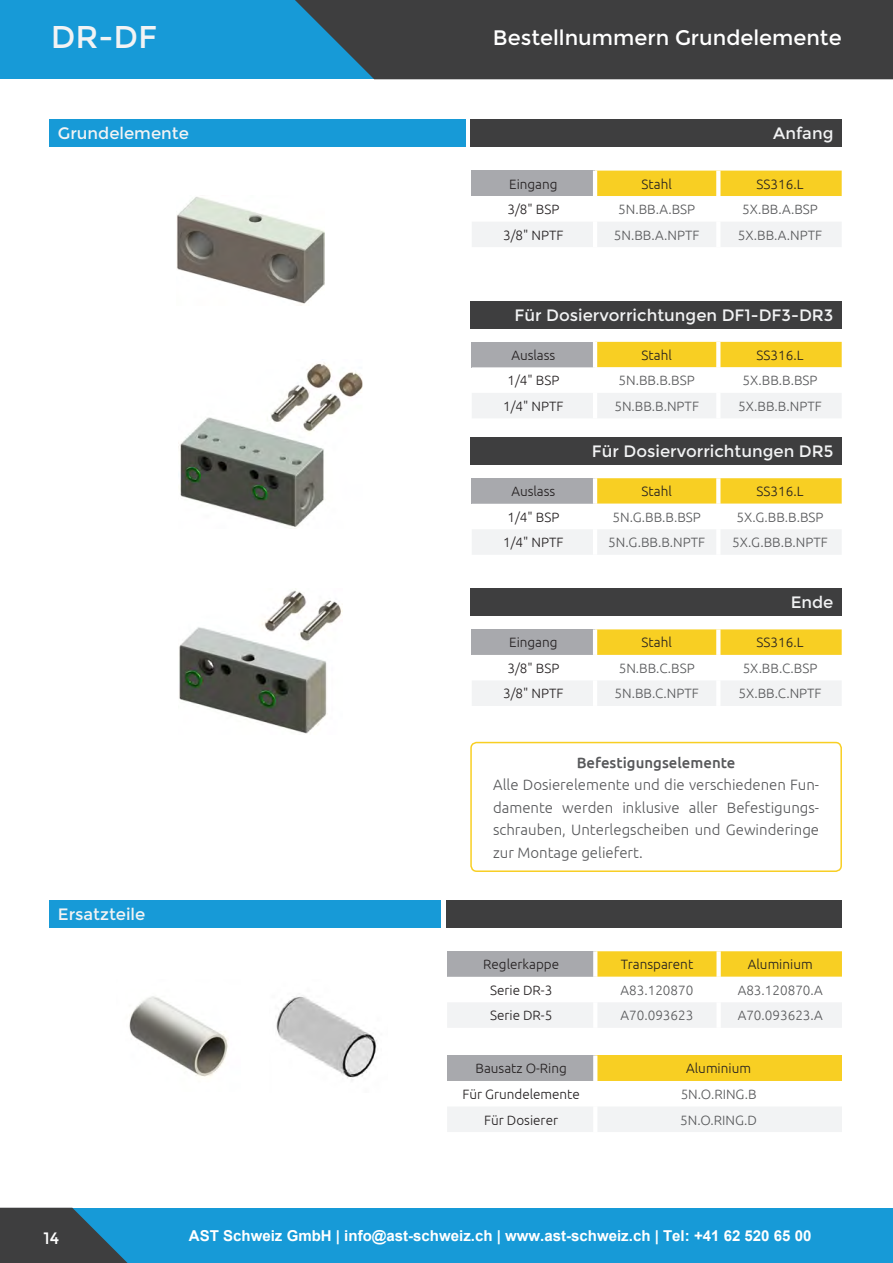
<style>
.page{position:relative;width:893px;height:1263px;background:#fff}
.page>*{position:absolute;margin:0;border:0;box-sizing:border-box;transform-origin:0 0}
.t1{font:31.5px "Montserrat";color:#f2f3f4}
.Header_left-DE{font:21px "Montserrat";color:#fff}
.Subheader{font:16.5px "Montserrat";color:#f2f3f4}
.t2{font:16.5px "Montserrat";color:#fff}
.Text_body{font:300 15px/22.5px "Ubuntu";color:#57585a;text-align:justify}
.t3{font:700 15px "Arial";color:#fff}
.Text_body-2{font:500 15px "Ubuntu";color:#57585a}
.t4{font:300 13.5px "Ubuntu";color:#57585a}
.t5{font:300 13.5px "Ubuntu";color:#231f20}
</style>
<div class="page">
<div style="left:0;top:0;width:893px;height:79px;background:#179ad7"></div>
<div style="left:295px;top:0;width:598px;height:79px;background:#3e3e3f"></div>
<div style="left:0;top:1208px;width:893px;height:55px;background:#179ad7"></div>
<svg style="left:0;top:1208px;width:128px;height:55px"></svg>
<div style="left:446px;top:900px;width:396px;height:28px;background:#3e3e3f"></div>
<img style="left:179px;top:588px;width:163px;height:146px">
<img style="left:178px;top:363px;width:185px;height:164px">
<img style="left:177px;top:197px;width:147px;height:108px">
<img style="left:129px;top:996px;width:99px;height:81px">
<img style="left:276px;top:996px;width:101px;height:84px">
<div style="left:470px;top:119px;width:372px;height:28px;background:#3e3e3f"></div>
<div style="left:49px;top:119px;width:417px;height:28px;background:#179ad7"></div>
<svg style="left:472px;top:171px;width:370px;height:76px"></svg>
<hr style="left:593px;top:171px;width:4px;height:25px;background:#fff">
<svg style="left:716px;top:171px;width:4px;height:25px"></svg>
<hr style="left:593px;top:196px;width:4px;height:26px;background:#fff">
<hr style="left:716px;top:196px;width:4px;height:26px;background:#fff">
<hr style="left:593px;top:222px;width:4px;height:25px;background:#fff">
<hr style="left:716px;top:222px;width:4px;height:25px;background:#fff">
<div style="left:470px;top:301px;width:372px;height:28px;background:#3e3e3f"></div>
<div style="left:470px;top:437px;width:372px;height:28px;background:#3e3e3f"></div>
<div style="left:470px;top:588px;width:372px;height:28px;background:#3e3e3f"></div>
<div style="left:49px;top:900px;width:392px;height:28px;background:#179ad7"></div>
<div style="left:470px;top:742px;width:372px;height:130px;border:2px solid #f8cf23;border-radius:6px"></div>
<svg style="left:472px;top:342px;width:370px;height:76px"></svg>
<hr style="left:593px;top:342px;width:4px;height:25px;background:#fff">
<svg style="left:716px;top:342px;width:4px;height:25px"></svg>
<hr style="left:593px;top:367px;width:4px;height:26px;background:#fff">
<hr style="left:716px;top:367px;width:4px;height:26px;background:#fff">
<hr style="left:593px;top:393px;width:4px;height:25px;background:#fff">
<hr style="left:716px;top:393px;width:4px;height:25px;background:#fff">
<svg style="left:472px;top:478px;width:370px;height:77px"></svg>
<hr style="left:593px;top:478px;width:4px;height:26px;background:#fff">
<svg style="left:716px;top:478px;width:4px;height:26px"></svg>
<hr style="left:593px;top:504px;width:4px;height:25px;background:#fff">
<hr style="left:716px;top:504px;width:4px;height:25px;background:#fff">
<hr style="left:593px;top:529px;width:4px;height:26px;background:#fff">
<hr style="left:716px;top:529px;width:4px;height:26px;background:#fff">
<svg style="left:472px;top:629px;width:370px;height:77px"></svg>
<hr style="left:593px;top:629px;width:4px;height:26px;background:#fff">
<svg style="left:716px;top:629px;width:4px;height:26px"></svg>
<hr style="left:593px;top:655px;width:4px;height:25px;background:#fff">
<hr style="left:716px;top:655px;width:4px;height:25px;background:#fff">
<hr style="left:593px;top:680px;width:4px;height:26px;background:#fff">
<hr style="left:716px;top:680px;width:4px;height:26px;background:#fff">
<svg style="left:447px;top:951px;width:395px;height:77px"></svg>
<svg style="left:593px;top:951px;width:4px;height:26px"></svg>
<div style="left:716px;top:951px;width:5px;height:26px;background:#fff"></div>
<hr style="left:593px;top:977px;width:4px;height:25px;background:#fff">
<div style="left:716px;top:977px;width:5px;height:25px;background:#fff"></div>
<hr style="left:593px;top:1002px;width:4px;height:26px;background:#fff">
<div style="left:716px;top:1002px;width:5px;height:26px;background:#fff"></div>
<div style="left:447px;top:1055px;width:148px;height:26px;background:#a8a9ad"></div>
<div style="left:595px;top:1055px;width:247px;height:26px;background:#f8cf23"></div>
<div style="left:447px;top:1107px;width:395px;height:25px;background:#f2f3f4"></div>
<svg style="left:593px;top:1055px;width:4px;height:26px"></svg>
<hr style="left:593px;top:1106px;width:4px;height:26px;background:#fff">
<p class="t1" style="left:51px;top:19px;width:108px">DR-DF</p>
<p class="Header_left-DE" style="left:493px;top:26px;width:350px">Bestellnummern Grundelemente</p>
<p class="Subheader" style="left:58px;top:124px;width:132px">Grundelemente</p>
<p class="Subheader" style="left:773px;top:124px;width:62px">Anfang</p>
<p class="t5" style="left:509px;top:176px;width:50px">Eingang</p>
<p class="t5" style="left:642px;top:176px;width:32px">Stahl</p>
<p class="t5" style="left:757px;top:176px;width:48px">SS316.L</p>
<p class="t5" style="left:507px;top:201px;width:53px">3/8" BSP</p>
<p class="t4" style="left:618px;top:201px;width:78px">5N.BB.A.BSP</p>
<p class="t4" style="left:742px;top:201px;width:77px">5X.BB.A.BSP</p>
<p class="t5" style="left:503px;top:227px;width:62px">3/8" NPTF</p>
<p class="t4" style="left:614px;top:227px;width:87px">5N.BB.A.NPTF</p>
<p class="t4" style="left:738px;top:227px;width:86px">5X.BB.A.NPTF</p>
<p class="Subheader" style="left:514px;top:306px;width:320px">Für Dosiervorrichtungen DF1-DF3-DR3</p>
<p class="t5" style="left:511px;top:347px;width:45px">Auslass</p>
<p class="t5" style="left:642px;top:347px;width:32px">Stahl</p>
<p class="t5" style="left:757px;top:347px;width:48px">SS316.L</p>
<p class="t5" style="left:507px;top:372px;width:53px">1/4" BSP</p>
<p class="t4" style="left:619px;top:372px;width:78px">5N.BB.B.BSP</p>
<p class="t4" style="left:742px;top:372px;width:76px">5X.BB.B.BSP</p>
<p class="t5" style="left:503px;top:398px;width:62px">1/4" NPTF</p>
<p class="t4" style="left:614px;top:398px;width:86px">5N.BB.B.NPTF</p>
<p class="t4" style="left:738px;top:398px;width:85px">5X.BB.B.NPTF</p>
<p class="Subheader" style="left:592px;top:442px;width:243px">Für Dosiervorrichtungen DR5</p>
<p class="t5" style="left:511px;top:483px;width:45px">Auslass</p>
<p class="t5" style="left:642px;top:483px;width:32px">Stahl</p>
<p class="t5" style="left:757px;top:483px;width:48px">SS316.L</p>
<p class="t5" style="left:507px;top:509px;width:53px">1/4" BSP</p>
<p class="t4" style="left:612px;top:509px;width:90px">5N.G.BB.B.BSP</p>
<p class="t4" style="left:736px;top:509px;width:89px">5X.G.BB.B.BSP</p>
<p class="t5" style="left:503px;top:534px;width:62px">1/4" NPTF</p>
<p class="t4" style="left:608px;top:534px;width:98px">5N.G.BB.B.NPTF</p>
<p class="t4" style="left:732px;top:534px;width:97px">5X.G.BB.B.NPTF</p>
<p class="Subheader" style="left:791px;top:593px;width:44px">Ende</p>
<p class="t5" style="left:509px;top:634px;width:50px">Eingang</p>
<p class="t5" style="left:642px;top:634px;width:32px">Stahl</p>
<p class="t5" style="left:757px;top:634px;width:48px">SS316.L</p>
<p class="t5" style="left:507px;top:660px;width:53px">3/8" BSP</p>
<p class="t4" style="left:619px;top:660px;width:77px">5N.BB.C.BSP</p>
<p class="t4" style="left:743px;top:660px;width:76px">5X.BB.C.BSP</p>
<p class="t5" style="left:503px;top:685px;width:62px">3/8" NPTF</p>
<p class="t4" style="left:614px;top:685px;width:86px">5N.BB.C.NPTF</p>
<p class="t4" style="left:738px;top:685px;width:85px">5X.BB.C.NPTF</p>
<p class="Subheader" style="left:58px;top:905px;width:89px">Ersatzteile</p>
<p class="t2" style="left:44px;top:1229px;width:17px">14</p>
<p class="Text_body-2" style="left:577px;top:753px;width:160px">Befestigungselemente</p>
<p class="Text_body" style="left:493px;top:773px;width:328px">Alle Dosierelemente und die verschiedenen Fun&shy;damente werden inklusive aller Befestigungs&shy;schrauben, Unterlegscheiben und Gewinderinge zur Montage geliefert.</p>
<p class="t5" style="left:483px;top:956px;width:78px">Reglerkappe</p>
<p class="t5" style="left:621px;top:956px;width:74px">Transparent</p>
<p class="t5" style="left:748px;top:956px;width:66px">Aluminium</p>
<p class="t5" style="left:490px;top:982px;width:64px">Serie DR-3</p>
<p class="t4" style="left:620px;top:982px;width:74px">A83.120870</p>
<p class="t4" style="left:738px;top:982px;width:87px">A83.120870.A</p>
<p class="t5" style="left:490px;top:1007px;width:64px">Serie DR-5</p>
<p class="t4" style="left:620px;top:1007px;width:74px">A70.093623</p>
<p class="t4" style="left:738px;top:1007px;width:87px">A70.093623.A</p>
<p class="t5" style="left:475px;top:1060px;width:93px">Bausatz O-Ring</p>
<p class="t5" style="left:686px;top:1060px;width:66px">Aluminium</p>
<p class="t5" style="left:462px;top:1086px;width:119px">Für Grundelemente</p>
<p class="t4" style="left:681px;top:1086px;width:77px">5N.O.RING.B</p>
<p class="t5" style="left:484px;top:1111px;width:75px">Für Dosierer</p>
<p class="t4" style="left:680px;top:1111px;width:78px">5N.O.RING.D</p>
<p class="t3" style="left:189px;top:1225px;width:624px">AST Schweiz GmbH | info@ast-schweiz.ch | www.ast-schweiz.ch | Tel: +41 62 520 65 00</p>
</div>
